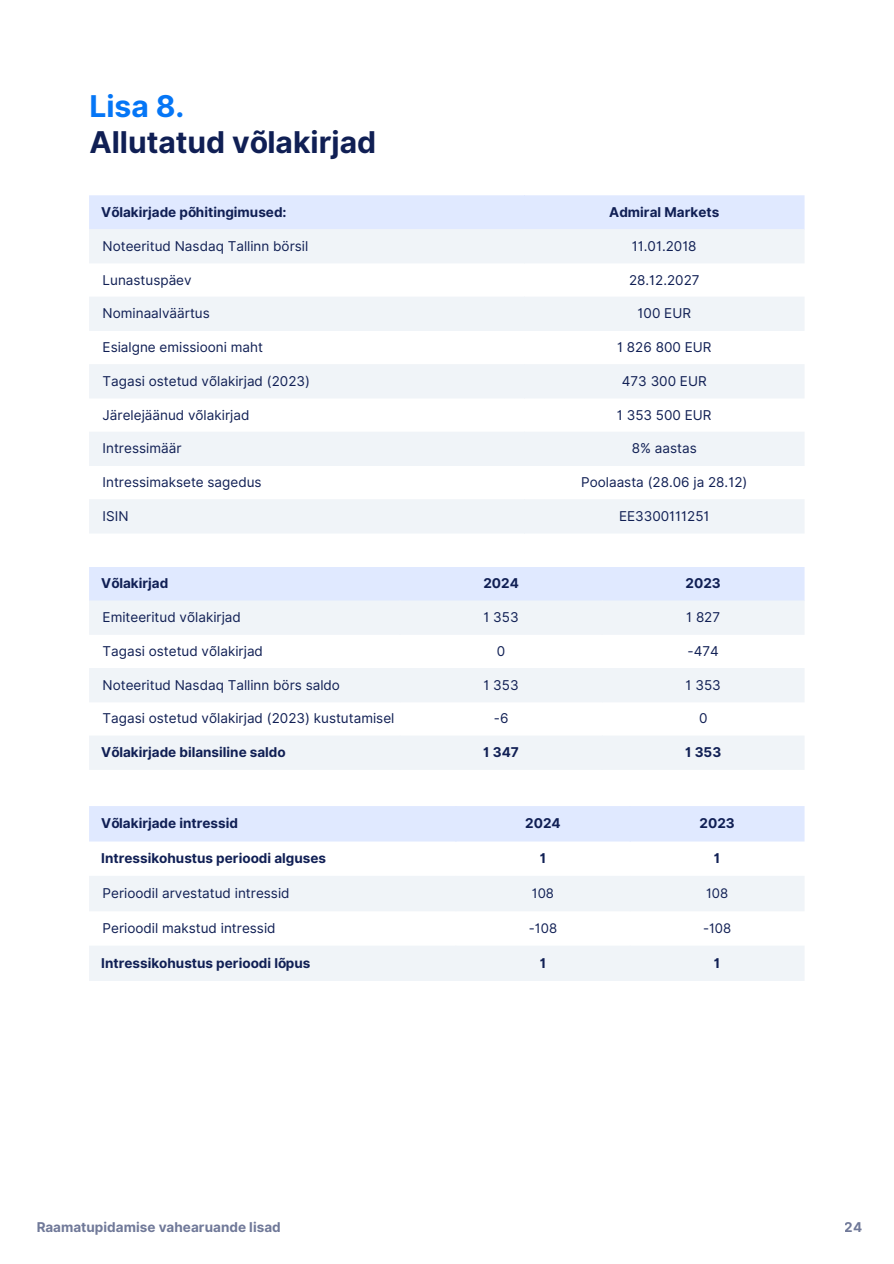
<style>
.page{position:relative;width:894px;height:1264px;background:#fff}
.page>*{position:absolute;margin:0;border:0;box-sizing:border-box;transform-origin:0 0}
.t1{font:700 30px/36px "Inter";color:#101f54}
.t2{font:13.5px "Inter";color:#101f54}
.t3{font:700 13.5px "Inter";color:#101f54}
.t4{font:13.2px "Inter";color:#101f54}
.s1{color:#0576f6}
</style>
<div class="page">
<div style="left:89px;top:195px;width:715px;height:34px;background:#e0e9ff"></div>
<svg style="left:89px;top:229px;width:715px;height:304px;fill:#f0f4f8"></svg>
<div style="left:89px;top:806px;width:715px;height:35px;background:#e0e9ff"></div>
<svg style="left:89px;top:876px;width:715px;height:104px;fill:#f0f4f8"></svg>
<div style="left:89px;top:567px;width:715px;height:33px;background:#e0e9ff"></div>
<svg style="left:89px;top:600px;width:715px;height:170px;fill:#f0f4f8"></svg>
<p class="t1" style="left:89px;top:89px;width:288px"><span class="s1">Lisa 8.<br></span>Allutatud võlakirjad</p>
<h1 class="t3" style="left:101px;top:204px;width:187px">Võlakirjade põhitingimused:</h1>
<p class="t3" style="left:609px;top:204px;width:111px">Admiral Markets</p>
<p class="t2" style="left:103px;top:238px;width:207px">Noteeritud Nasdaq Tallinn börsil</p>
<p class="t2" style="left:631px;top:238px;width:66px">11.01.2018</p>
<p class="t2" style="left:103px;top:271px;width:91px">Lunastuspäev</p>
<p class="t2" style="left:628px;top:271px;width:72px">28.12.2027</p>
<p class="t2" style="left:103px;top:305px;width:109px">Nominaalväärtus</p>
<p class="t2" style="left:637px;top:305px;width:55px">100 EUR</p>
<p class="t2" style="left:103px;top:339px;width:162px">Esialgne emissiooni maht</p>
<p class="t2" style="left:617px;top:339px;width:96px">1 826 800 EUR</p>
<p class="t2" style="left:103px;top:373px;width:209px">Tagasi ostetud võlakirjad (2023)</p>
<p class="t2" style="left:621px;top:373px;width:86px">473 300 EUR</p>
<p class="t2" style="left:103px;top:406px;width:148px">Järelejäänud võlakirjad</p>
<p class="t2" style="left:616px;top:406px;width:96px">1 353 500 EUR</p>
<p class="t2" style="left:103px;top:440px;width:80px">Intressimäär</p>
<p class="t2" style="left:631px;top:440px;width:66px">8% aastas</p>
<p class="t2" style="left:103px;top:474px;width:160px">Intressimaksete sagedus</p>
<p class="t2" style="left:581px;top:474px;width:168px">Poolaasta (28.06 ja 28.12)</p>
<p class="t2" style="left:103px;top:508px;width:27px">ISIN</p>
<p class="t2" style="left:619px;top:508px;width:92px">EE3300111251</p>
<p class="t3" style="left:101px;top:575px;width:68px">Võlakirjad</p>
<p class="t3" style="left:483px;top:575px;width:37px">2024</p>
<p class="t3" style="left:685px;top:575px;width:37px">2023</p>
<p class="t2" style="left:103px;top:609px;width:140px">Emiteeritud võlakirjad</p>
<p class="t2" style="left:483px;top:609px;width:37px">1 353</p>
<p class="t2" style="left:686px;top:609px;width:35px">1 827</p>
<p class="t2" style="left:103px;top:643px;width:162px">Tagasi ostetud võlakirjad</p>
<p class="t2" style="left:496px;top:643px;width:10px">0</p>
<p class="t2" style="left:687px;top:643px;width:33px">-474</p>
<p class="t2" style="left:103px;top:676px;width:239px">Noteeritud Nasdaq Tallinn börs saldo</p>
<p class="t2" style="left:483px;top:676px;width:37px">1 353</p>
<p class="t2" style="left:685px;top:676px;width:37px">1 353</p>
<p class="t2" style="left:103px;top:710px;width:293px">Tagasi ostetud võlakirjad (2023) kustutamisel</p>
<p class="t2" style="left:493px;top:710px;width:16px">-6</p>
<p class="t2" style="left:698px;top:710px;width:10px">0</p>
<p class="t3" style="left:101px;top:744px;width:186px">Võlakirjade bilansiline saldo</p>
<p class="t3" style="left:483px;top:744px;width:37px">1 347</p>
<p class="t3" style="left:685px;top:744px;width:38px">1 353</p>
<p class="t3" style="left:101px;top:815px;width:138px">Võlakirjade intressid</p>
<p class="t3" style="left:525px;top:815px;width:37px">2024</p>
<p class="t3" style="left:699px;top:815px;width:37px">2023</p>
<p class="t3" style="left:101px;top:850px;width:226px">Intressikohustus perioodi alguses</p>
<p class="t3" style="left:539px;top:850px;width:8px">1</p>
<p class="t3" style="left:713px;top:850px;width:8px">1</p>
<p class="t2" style="left:103px;top:885px;width:188px">Perioodil arvestatud intressid</p>
<p class="t4" style="left:531px;top:885px;width:24px">108</p>
<p class="t4" style="left:706px;top:885px;width:24px">108</p>
<p class="t2" style="left:103px;top:920px;width:174px">Perioodil makstud intressid</p>
<p class="t4" style="left:528px;top:920px;width:30px">-108</p>
<p class="t4" style="left:702px;top:920px;width:30px">-108</p>
<p class="t3" style="left:101px;top:955px;width:211px">Intressikohustus perioodi lõpus</p>
<p class="t3" style="left:539px;top:955px;width:8px">1</p>
<p class="t3" style="left:713px;top:955px;width:8px">1</p>
<p class="t3" style="left:36px;top:1219px;width:246px">Raamatupidamise vahearuande lisad</p>
<p class="t3" style="left:844px;top:1219px;width:19px">24</p>
</div>
